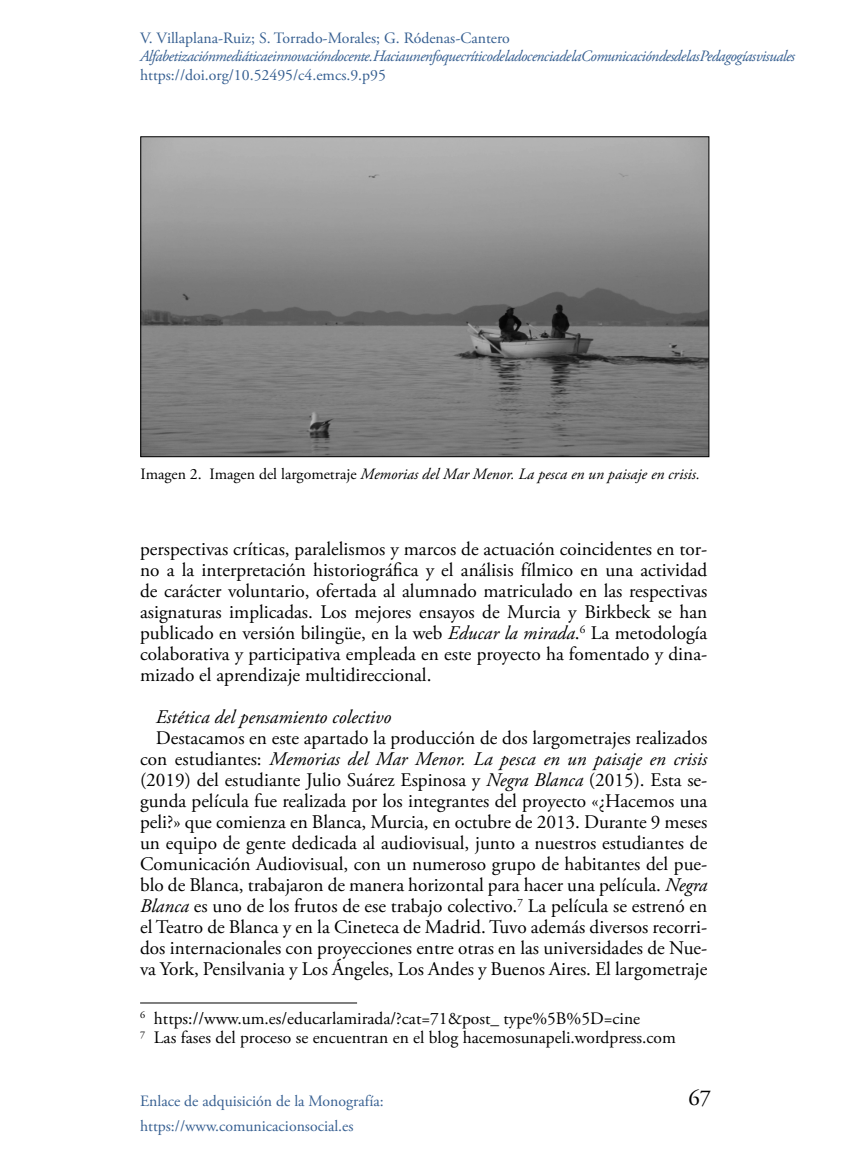
<style>
.page{position:relative;width:844px;height:1166px;background:#fff}
.page>*{position:absolute;margin:0;border:0;box-sizing:border-box;transform-origin:0 0}
.t1{font:22.75px "Adobe Garamond Pro";color:#000}
.body{font:19.25px/21px "Adobe Garamond Pro";color:#000;text-align:justify}
.p_postgrafico{font:italic 19.25px "Adobe Garamond Pro";color:#000}
.Nota_sin_filete{font:17.5px "Adobe Garamond Pro";color:#000}
.Note{font:17.5px "Adobe Garamond Pro";color:#000}
.t2{font:15.75px/25.2px "Adobe Garamond Pro";color:#365f91}
.t3{font:italic 15.75px "Adobe Garamond Pro";letter-spacing:-.035em;color:#365f91}
.Pie_Ilustracion{font:italic 15.75px "Adobe Garamond Pro";color:#000}
.s1{font-style:normal}
.s2{font-style:italic}
</style>
<div class="page">
<hr style="left:140px;top:1002px;width:217px;height:1px;background:#000">
<img style="left:142px;top:138px;width:565px;height:317px">
<p class="t2" style="left:140px;top:26px;width:371px">V. Villaplana-Ruiz; S. Torrado-Morales; G. Ródenas-Cantero</p>
<p class="t3" style="left:140px;top:47px;width:656px">Alfabetización mediática e innovación docente. Hacia un enfoque crítico de la docencia de la Comunicación desde las Pedagogías visuales</p>
<p class="t2" style="left:140px;top:63px;width:247px">https://doi.org/10.52495/c4.emcs.9.p95</p>
<p class="Pie_Ilustracion" style="left:140px;top:465px;width:560px"><span class="s1">Imagen 2. Imagen del largometraje</span> Memorias del Mar Menor. La pesca en un paisaje en crisis.</p>
<p class="body" style="left:140px;top:539px;width:568px">perspectivas críticas, paralelismos y marcos de actuación coincidentes en tor&shy;no a la interpretación historiográfica y el análisis fílmico en una actividad de carácter voluntario, ofertada al alumnado matriculado en las respectivas asignaturas implicadas. Los mejores ensayos de Murcia y Birkbeck se han publicado en versión bilingüe, en la web <span class="s2">Educar la mirada</span>.<sup>6</sup> La metodología colaborativa y participativa empleada en este proyecto ha fomentado y dina&shy;mizado el aprendizaje multidireccional.</p>
<p class="p_postgrafico" style="left:156px;top:705px;width:237px">Estética del pensamiento colectivo</p>
<p class="body" style="left:140px;top:728px;width:569px;text-indent:16px">Destacamos en este apartado la producción de dos largometrajes realizados con estudiantes: <span class="s2">Memorias del Mar Menor. La pesca en un paisaje en crisis </span>(2019) del estudiante Julio Suárez Espinosa y <span class="s2">Negra Blanca</span> (2015). Esta se&shy;gunda película fue realizada por los integrantes del proyecto «¿Hacemos una peli?» que comienza en Blanca, Murcia, en octubre de 2013. Durante 9 meses un equipo de gente dedicada al audiovisual, junto a nuestros estudiantes de Comunicación Audiovisual, con un numeroso grupo de habitantes del pue&shy;blo de Blanca, trabajaron de manera horizontal para hacer una película. <span class="s2">Negra Blanca</span> es uno de los frutos de ese trabajo colectivo.<sup>7</sup> La película se estrenó en el Teatro de Blanca y en la Cineteca de Madrid. Tuvo además diversos recorri&shy;dos internacionales con proyecciones entre otras en las universidades de Nue&shy;va York, Pensilvania y Los Ángeles, Los Andes y Buenos Aires. El largometraje</p>
<p class="Note" style="left:140px;top:1008px;width:501px"><sup>6</sup> https://www.um.es/educarlamirada/?cat=71&amp;post_ type%5B%5D=cine</p>
<p class="Nota_sin_filete" style="left:140px;top:1027px;width:537px"><sup>7</sup> Las fases del proceso se encuentran en el blog hacemosunapeli.wordpress.com</p>
<p class="t2" style="left:140px;top:1089px;width:245px">Enlace de adquisición de la Monografía: https://www.comunicacionsocial.es</p>
<p class="t1" style="left:688px;top:1084px;width:24px">67</p>
</div>
